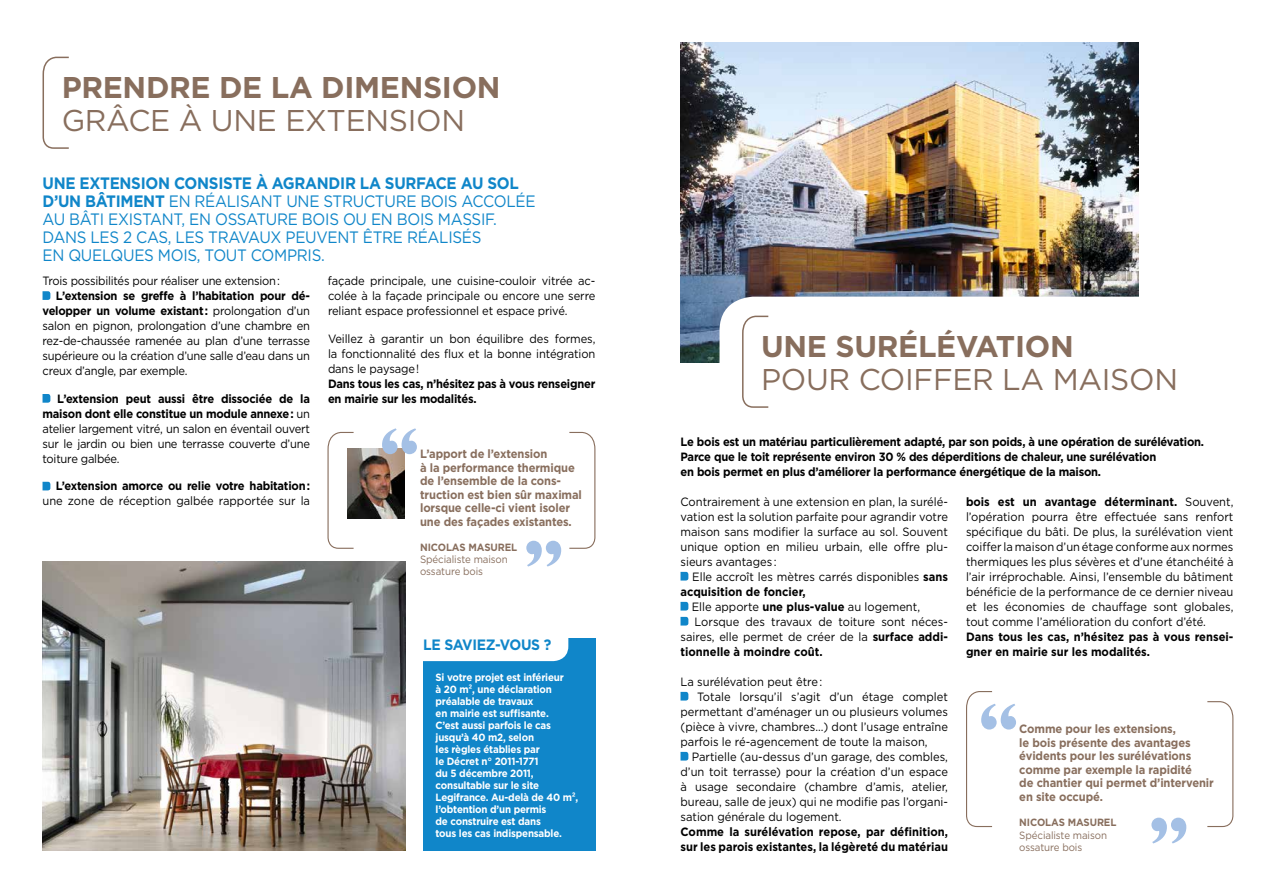
<style>
.page{position:relative;width:1276px;height:893px;background:#fff}
.page>*{position:absolute;margin:0;border:0;box-sizing:border-box;transform-origin:0 0}
.t1{font:800 78px "Pertus T";color:#a4c0e5}
.t2{font:30px "Gotham";letter-spacing:-.01em;color:#886e5d}
.t3{font:700 30px "Gotham";letter-spacing:-.01em;color:#886e5d}
.t4{font:16.5px/18px "Gotham";letter-spacing:-.02em;color:#1086c9;scale:.92 1}
.t5{font:700 15px "Gotham";letter-spacing:-.02em;color:#1086c9;scale:.93 1}
.t6{font:12px/15px "Gotham";color:#000;text-align:justify;scale:.93 1}
.t7{font:700 12px/15px "Gotham";letter-spacing:-.02em;color:#000;scale:.93 1}
.t8{font:700 12px/13.5px "Gotham";letter-spacing:-.01em;color:#886e5d;scale:.93 1}
.t9{font:700 12px/15px "Gotham";color:#000;scale:.93 1}
.t10{font:12px "Gotham";letter-spacing:-.02em;color:#000;scale:.93 1}
.t11{font:700 10.5px/12px "Gotham";letter-spacing:-.02em;color:#fff;scale:.93 1}
.t12{font:10.5px/12px "Gotham";letter-spacing:-.01em;color:#886e5d;scale:.93 1}
.t13{font:700 10.5px "Gotham";letter-spacing:-.01em;color:#886e5d;scale:.93 1}
.s1{font-weight:700}
</style>
<div class="page">
<img style="left:680px;top:43px;width:458px;height:319px">
<div style="left:719px;top:297px;width:485px;height:131px;background:#fff;border-radius:34px"></div>
<svg style="left:43px;top:291px;width:7px;height:9px"></svg>
<svg style="left:43px;top:394px;width:7px;height:9px"></svg>
<svg style="left:43px;top:482px;width:7px;height:8px"></svg>
<div style="left:423px;top:638px;width:172px;height:212px;background:#1086c9"></div>
<div style="left:423px;top:638px;width:145px;height:23px;background:#fff"></div>
<img style="left:43px;top:561px;width:362px;height:289px">
<svg style="left:42px;top:56px;width:27px;height:93px"></svg>
<svg style="left:1207px;top:701px;width:27px;height:127px"></svg>
<img style="left:355px;top:449px;width:50px;height:70px">
<svg style="left:327px;top:431px;width:28px;height:118px"></svg>
<svg style="left:569px;top:431px;width:27px;height:118px"></svg>
<svg style="left:742px;top:315px;width:27px;height:93px"></svg>
<svg style="left:966px;top:691px;width:27px;height:137px"></svg>
<svg style="left:680px;top:572px;width:8px;height:9px"></svg>
<svg style="left:680px;top:602px;width:8px;height:9px"></svg>
<svg style="left:680px;top:617px;width:8px;height:9px"></svg>
<svg style="left:680px;top:692px;width:8px;height:9px"></svg>
<svg style="left:680px;top:752px;width:8px;height:9px"></svg>
<h2 class="t3" style="left:62px;top:68px;width:440px">PRENDRE DE LA DIMENSION</h2>
<h2 class="t2" style="left:62px;top:101px;width:405px">GRÂCE À UNE EXTENSION</h2>
<p class="t4" style="left:43px;top:174px;width:537px"><span class="s1">UNE EXTENSION CONSISTE À AGRANDIR LA SURFACE AU SOL D’UN BÂTIMENT</span> EN RÉALISANT UNE STRUCTURE BOIS ACCOLÉE AU BÂTI EXISTANT, EN OSSATURE BOIS OU EN BOIS MASSIF.<br>DANS LES 2 CAS, LES TRAVAUX PEUVENT ÊTRE RÉALISÉS<br>EN QUELQUES MOIS, TOUT COMPRIS.</p>
<p class="t10" style="left:43px;top:273px;width:257px">Trois possibilités pour réaliser une extension :</p>
<p class="t6" style="left:43px;top:288px;width:289px;text-indent:13px"><span class="s1">L’extension se greffe à l’habitation pour dé&shy;velopper un volume existant :</span> prolongation d’un salon en pignon, prolongation d’une chambre en rez-de-chaussée ramenée au plan d’une terrasse supérieure ou la création d’une salle d’eau dans un creux d’angle, par exemple.</p>
<p class="t6" style="left:43px;top:391px;width:289px;text-indent:15px"><span class="s1">L’extension peut aussi être dissociée de la maison dont elle constitue un module annexe :</span> un atelier largement vitré, un salon en éventail ouvert sur le jardin ou bien une terrasse couverte d’une toiture galbée.</p>
<p class="t7" style="left:56px;top:479px;width:275px">L’extension amorce ou relie votre habitation :</p>
<p class="t6" style="left:43px;top:493px;width:289px">une zone de réception galbée rapportée sur la</p>
<p class="t6" style="left:328px;top:273px;width:289px">façade principale, une cuisine-couloir vitrée ac&shy;colée à la façade principale ou encore une serre reliant espace professionnel et espace privé.</p>
<p class="t6" style="left:328px;top:331px;width:289px">Veillez à garantir un bon équilibre des formes, la fonctionnalité des flux et la bonne intégration dans le paysage !</p>
<p class="t7" style="left:328px;top:376px;width:289px">Dans tous les cas, n’hésitez pas à vous renseigner en mairie sur les modalités.</p>
<h1 class="t1" style="left:379px;top:408px;width:43px">“</h1>
<p class="t8" style="left:420px;top:447px;width:175px">L’apport de l’extension<br>à la performance thermique de l’ensemble de la cons&shy;truction est bien sûr maximal lorsque celle-ci vient isoler une des façades existantes.</p>
<p class="t13" style="left:420px;top:540px;width:106px">NICOLAS MASUREL</p>
<p class="t12" style="left:420px;top:553px;width:96px">Spécialiste maison ossature bois</p>
<h1 class="t1" style="left:523px;top:520px;width:43px">”</h1>
<p class="t5" style="left:423px;top:635px;width:140px">LE SAVIEZ-VOUS ?</p>
<p class="t11" style="left:435px;top:671px;width:155px">Si votre projet est inférieur<br>à 20 m², une déclaration préalable de travaux<br>en mairie est suffisante.<br>C’est aussi parfois le cas jusqu’à 40 m2, selon<br>les règles établies par<br>le Décret n° 2011-1771<br>du 5 décembre 2011, consultable sur le site<br>Legifrance. Au-delà de 40 m², l’obtention d’un permis<br>de construire est dans<br>tous les cas indispensable.</p>
<h2 class="t3" style="left:761px;top:327px;width:314px">UNE SURÉLÉVATION</h2>
<h2 class="t2" style="left:761px;top:360px;width:418px">POUR COIFFER LA MAISON</h2>
<p class="t7" style="left:680px;top:434px;width:564px">Le bois est un matériau particulièrement adapté, par son poids, à une opération de surélévation.<br>Parce que le toit représente environ 30 % des déperditions de chaleur, une surélévation<br>en bois permet en plus d’améliorer la performance énergétique de la maison.</p>
<p class="t6" style="left:680px;top:494px;width:289px">Contrairement à une extension en plan, la surélé&shy;vation est la solution parfaite pour agrandir votre maison sans modifier la surface au sol. Souvent unique option en milieu urbain, elle offre plu&shy;sieurs avantages :</p>
<p class="t6" style="left:692px;top:569px;width:276px">Elle accroît les mètres carrés disponibles <span class="s1">sans</span></p>
<p class="t9" style="left:680px;top:584px;width:136px">acquisition de foncier,</p>
<p class="t6" style="left:692px;top:599px;width:247px">Elle apporte <span class="s1">une plus-value</span> au logement,</p>
<p class="t6" style="left:694px;top:614px;width:274px">Lorsque des travaux de toiture sont néces-</p>
<p class="t6" style="left:680px;top:629px;width:289px">saires, elle permet de créer de la <span class="s1">surface addi-</span></p>
<p class="t9" style="left:680px;top:644px;width:154px">tionnelle à moindre coût.</p>
<p class="t6" style="left:680px;top:674px;width:154px">La surélévation peut être :</p>
<p class="t6" style="left:697px;top:689px;width:271px">Totale lorsqu’il s’agit d’un étage complet</p>
<p class="t6" style="left:680px;top:704px;width:289px">permettant d’aménager un ou plusieurs volumes</p>
<p class="t6" style="left:680px;top:719px;width:289px">(pièce à vivre, chambres…) dont l’usage entraîne</p>
<p class="t6" style="left:680px;top:734px;width:267px">parfois le ré-agencement de toute la maison,</p>
<p class="t6" style="left:692px;top:749px;width:277px">Partielle (au-dessus d’un garage, des combles,</p>
<p class="t6" style="left:680px;top:764px;width:289px">d’un toit terrasse) pour la création d’un espace</p>
<p class="t6" style="left:680px;top:779px;width:289px">à usage secondaire (chambre d’amis, atelier,</p>
<p class="t6" style="left:680px;top:794px;width:289px">bureau, salle de jeux) qui ne modifie pas l’organi-</p>
<p class="t6" style="left:680px;top:809px;width:175px">sation générale du logement.</p>
<p class="t9" style="left:680px;top:824px;width:289px">Comme la surélévation repose, par définition, sur les parois existantes, la légèreté du matériau</p>
<p class="t6" style="left:966px;top:494px;width:289px"><span class="s1">bois est un avantage déterminant.</span> Souvent, l’opération pourra être effectuée sans renfort spécifique du bâti. De plus, la surélévation vient coiffer la maison d’un étage conforme aux normes thermiques les plus sévères et d’une étanchéité à l’air irréprochable. Ainsi, l’ensemble du bâtiment bénéficie de la performance de ce dernier niveau et les économies de chauffage sont globales, tout comme l’amélioration du confort d’été.</p>
<p class="t9" style="left:966px;top:629px;width:289px">Dans tous les cas, n’hésitez pas à vous rensei&shy;gner en mairie sur les modalités.</p>
<h1 class="t1" style="left:978px;top:683px;width:43px">“</h1>
<p class="t8" style="left:1019px;top:722px;width:211px">Comme pour les extensions,<br>le bois présente des avantages évidents pour les surélévations comme par exemple la rapidité<br>de chantier qui permet d’intervenir en site occupé.</p>
<p class="t13" style="left:1019px;top:816px;width:106px">NICOLAS MASUREL</p>
<p class="t12" style="left:1019px;top:828px;width:96px">Spécialiste maison ossature bois</p>
<h1 class="t1" style="left:1148px;top:797px;width:43px">”</h1>
</div>
